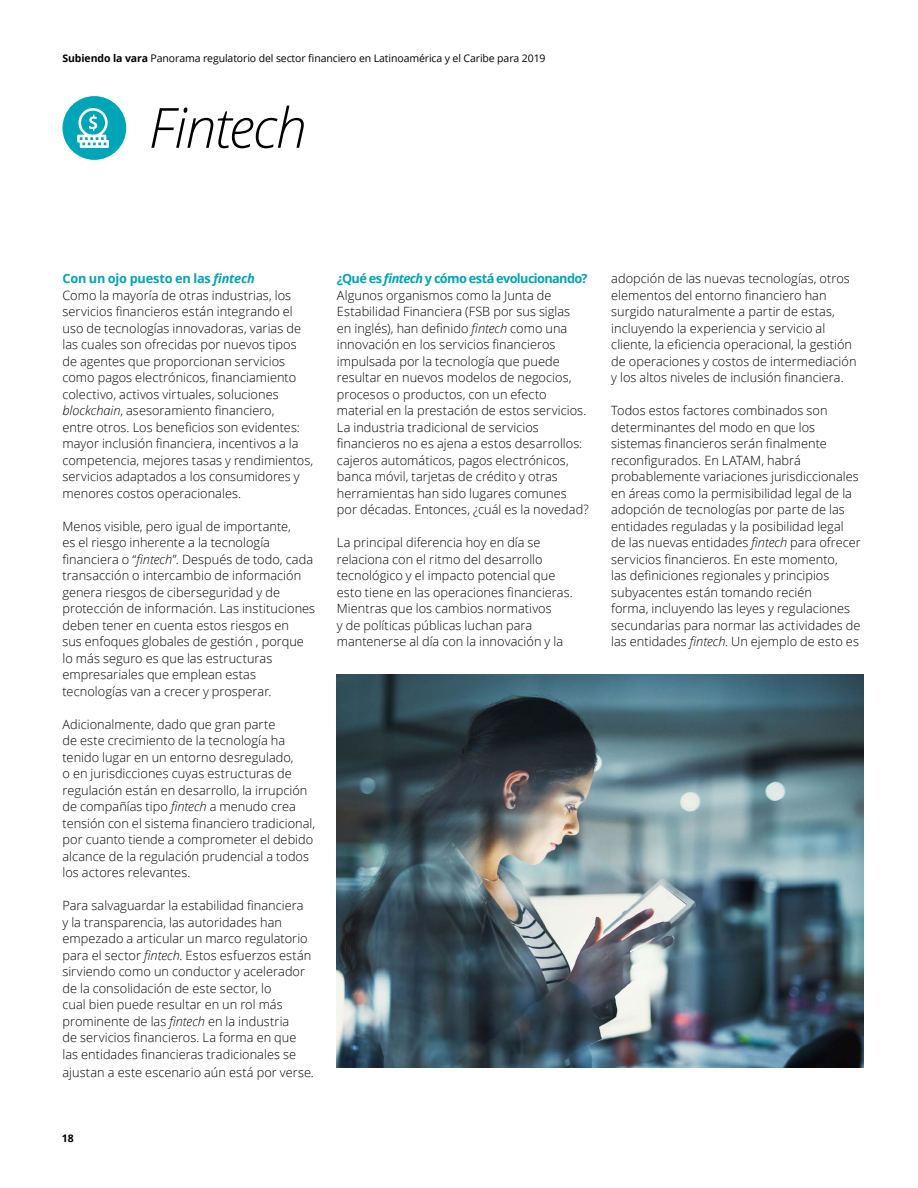
<style>
.page{position:relative;width:918px;height:1188px;background:#fff}
.page>*{position:absolute;margin:0;border:0;box-sizing:border-box;transform-origin:0 0}
.t1{font:italic 300 55.5px "Open Sans";letter-spacing:-.025em;color:#000}
.t2{font:300 12.75px/16.5px "Open Sans";letter-spacing:.005em;color:#000}
.t3{font:10.5px "Open Sans";letter-spacing:-.01em;color:#000}
.t4{font:700 10.5px "Open Sans";color:#000}
.s1{font-weight:700}
.s2{font-weight:700;color:#00a5b8}
.s3{font-weight:700;font-style:italic;color:#00a5b8}
.s4{font-style:italic}
</style>
<div class="page">
<svg style="left:63px;top:96px;width:63px;height:64px"></svg>
<img style="left:337px;top:674px;width:527px;height:394px">
<p class="t3" style="left:63px;top:51px;width:485px"><span class="s1">Subiendo la vara</span> Panorama regulatorio del sector financiero en Latinoamérica y el Caribe para 2019</p>
<h1 class="t1" style="left:149px;top:89px;width:160px">Fintech</h1>
<p class="t2" style="left:63px;top:270px;width:252px"><span class="s2">Con un ojo puesto en las</span> <span class="s3">fintech<br></span>Como la mayoría de otras industrias, los servicios financieros están integrando el uso de tecnologías innovadoras, varias de las cuales son ofrecidas por nuevos tipos de agentes que proporcionan servicios como pagos electrónicos, financiamiento colectivo, activos virtuales, soluciones <span class="s4">blockchain</span>, asesoramiento financiero,<br>entre otros. Los beneficios son evidentes: mayor inclusión financiera, incentivos a la competencia, mejores tasas y rendimientos, servicios adaptados a los consumidores y menores costos operacionales.</p>
<p class="t2" style="left:63px;top:517px;width:254px">Menos visible, pero igual de importante,<br>es el riesgo inherente a la tecnología financiera o “<span class="s4">fintech</span>”. Después de todo, cada transacción o intercambio de información genera riesgos de ciberseguridad y de protección de información. Las instituciones deben tener en cuenta estos riesgos en<br>sus enfoques globales de gestión , porque lo más seguro es que las estructuras empresariales que emplean estas tecnologías van a crecer y prosperar.</p>
<p class="t2" style="left:63px;top:715px;width:254px">Adicionalmente, dado que gran parte<br>de este crecimiento de la tecnología ha tenido lugar en un entorno desregulado,<br>o en jurisdicciones cuyas estructuras de regulación están en desarrollo, la irrupción de compañías tipo <span class="s4">fintech</span> a menudo crea tensión con el sistema financiero tradicional, por cuanto tiende a comprometer el debido alcance de la regulación prudencial a todos los actores relevantes.</p>
<p class="t2" style="left:63px;top:897px;width:250px">Para salvaguardar la estabilidad financiera y la transparencia, las autoridades han empezado a articular un marco regulatorio para el sector <span class="s4">fintech</span>. Estos esfuerzos están sirviendo como un conductor y acelerador de la consolidación de este sector, lo<br>cual bien puede resultar en un rol más prominente de las <span class="s4">fintech</span> en la industria<br>de servicios financieros. La forma en que las entidades financieras tradicionales se</p>
<p class="t2" style="left:63px;top:1063px;width:253px">ajustan a este escenario aún está por verse.</p>
<p class="t4" style="left:62px;top:1131px;width:13px">18</p>
<p class="t2" style="left:337px;top:270px;width:253px"><span class="s2">¿Qué es</span> <span class="s3">fintech</span> <span class="s2">y cómo está evolucionando?<br></span>Algunos organismos como la Junta de Estabilidad Financiera (FSB por sus siglas<br>en inglés), han definido <span class="s4">fintech</span> como una innovación en los servicios financieros impulsada por la tecnología que puede resultar en nuevos modelos de negocios, procesos o productos, con un efecto material en la prestación de estos servicios.<br>La industria tradicional de servicios financieros no es ajena a estos desarrollos: cajeros automáticos, pagos electrónicos, banca móvil, tarjetas de crédito y otras herramientas han sido lugares comunes por décadas. Entonces, ¿cuál es la novedad?</p>
<p class="t2" style="left:337px;top:534px;width:237px">La principal diferencia hoy en día se relaciona con el ritmo del desarrollo tecnológico y el impacto potencial que esto tiene en las operaciones financieras.<br>Mientras que los cambios normativos<br>y de políticas públicas luchan para mantenerse al día con la innovación y la</p>
<p class="t2" style="left:611px;top:270px;width:247px">adopción de las nuevas tecnologías, otros elementos del entorno financiero han surgido naturalmente a partir de estas, incluyendo la experiencia y servicio al cliente, la eficiencia operacional, la gestión de operaciones y costos de intermediación y los altos niveles de inclusión financiera.</p>
<p class="t2" style="left:611px;top:402px;width:251px">Todos estos factores combinados son determinantes del modo en que los sistemas financieros serán finalmente reconfigurados. En LATAM, habrá probablemente variaciones jurisdiccionales en áreas como la permisibilidad legal de la adopción de tecnologías por parte de las entidades reguladas y la posibilidad legal de las nuevas entidades <span class="s4">fintech</span> para ofrecer servicios financieros. En este momento,<br>las definiciones regionales y principios subyacentes están tomando recién<br>forma, incluyendo las leyes y regulaciones secundarias para normar las actividades de las entidades <span class="s4">fintech</span>. Un ejemplo de esto es</p>
</div>
